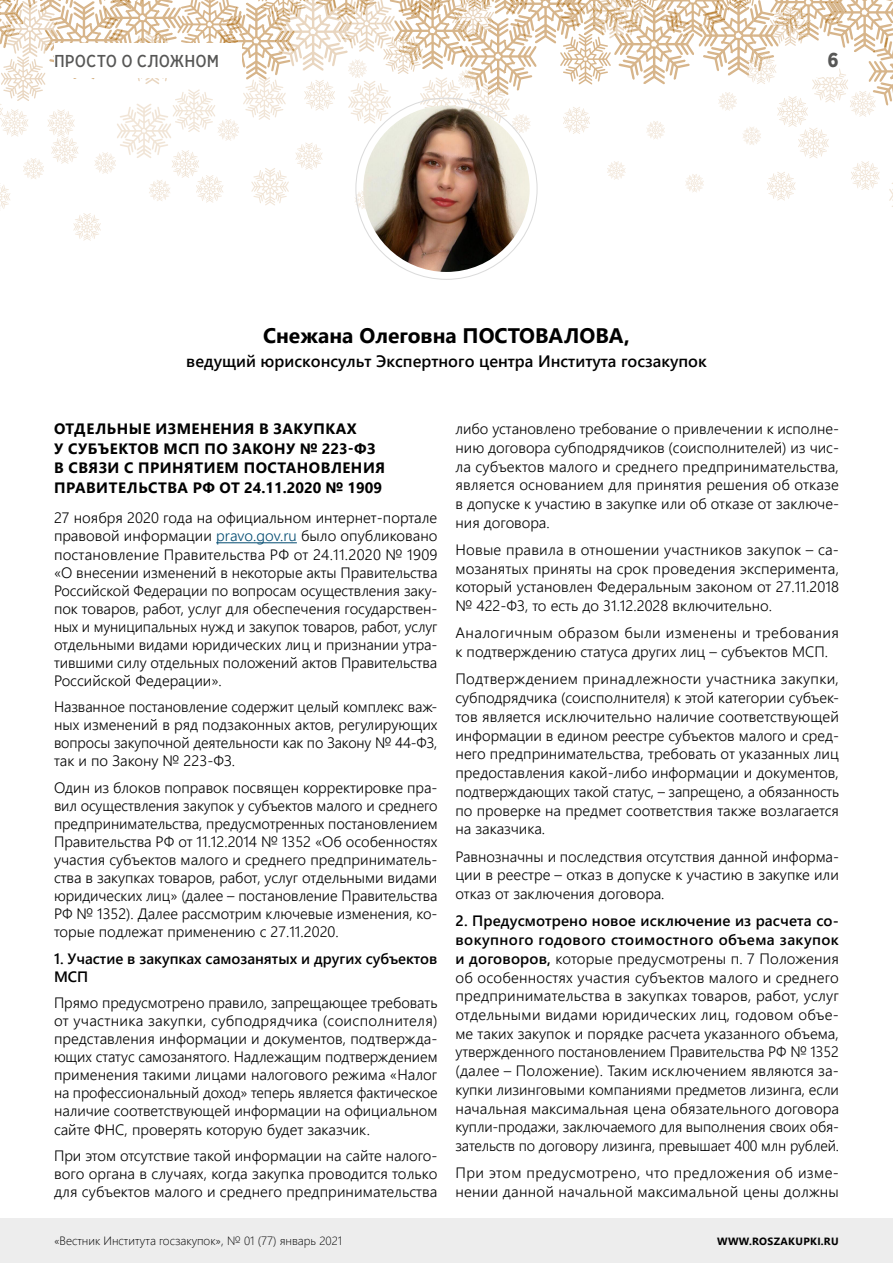
<style>
.page{position:relative;width:893px;height:1263px;background:#fff}
.page>*{position:absolute;margin:0;border:0;box-sizing:border-box;transform-origin:0 0}
.t1{font:700 21px "Segoe UI";color:#000}
.t2{font:700 21px "Leto Sans Condensed";color:#575756}
.t3{font:18px "Leto Sans Condensed";color:#575756}
.t4{font:600 16.5px "Segoe UI";color:#000}
.t5{font:300 15px/18.8px "Segoe UI";color:#000;text-align:justify}
.t6{font:700 15px/19.5px "Segoe UI";letter-spacing:.035em;color:#000}
.t7{font:300 15px/18.8px "Segoe UI";letter-spacing:.02em;color:#000}
.t8{font:600 15px/18px "Segoe UI";color:#000}
.t9{font:300 12px "Segoe UI";color:#000}
.t10{font:700 10.5px "Segoe UI";letter-spacing:.035em;color:#000}
.s1{color:#024b71}
.s2{font-weight:600}
</style>
<div class="page">
<div style="left:0;top:1218px;width:893px;height:45px;background:#ededed"></div>
<svg style="left:0;top:0;width:893px;height:241px"></svg>
<div style="left:805px;top:42px;width:34px;height:35px;background:#fff"></div>
<div style="left:54px;top:43px;width:187px;height:35px;background:#fff"></div>
<hr style="left:216px;top:542px;width:81px;height:1px;background:#024b71">
<img style="left:363px;top:106px;width:167px;height:166px;border-radius:83px">
<p class="t3" style="left:54px;top:49px;width:166px">ПРОСТО О СЛОЖНОМ</p>
<h1 class="t2" style="left:828px;top:46px;width:13px">6</h1>
<h1 class="t1" style="left:263px;top:316px;width:368px">Снежана Олеговна ПОСТОВАЛОВА,</h1>
<p class="t4" style="left:186px;top:346px;width:522px">ведущий юрисконсульт Экспертного центра Института госзакупок</p>
<p class="t6" style="left:54px;top:418px;width:332px">ОТДЕЛЬНЫЕ ИЗМЕНЕНИЯ В ЗАКУПКАХ<br>У СУБЪЕКТОВ МСП ПО ЗАКОНУ № 223-ФЗ В СВЯЗИ С ПРИНЯТИЕМ ПОСТАНОВЛЕНИЯ ПРАВИТЕЛЬСТВА РФ ОТ 24.11.2020 № 1909</p>
<p class="t5" style="left:54px;top:508px;width:385px;line-height:18px">27 ноября 2020 года на официальном интернет-портале правовой информации <span class="s1">pravo.gov.ru</span> было опубликовано постановление Правительства РФ от 24.11.2020 № 1909 «О внесении изменений в некоторые акты Правительства Российской Федерации по вопросам осуществления заку&shy;пок товаров, работ, услуг для обеспечения государствен&shy;ных и муниципальных нужд и закупок товаров, работ, услуг отдельными видами юридических лиц и признании утра&shy;тившими силу отдельных положений актов Правительства Российской Федерации».</p>
<p class="t5" style="left:54px;top:696px;width:385px;line-height:18px">Названное постановление содержит целый комплекс важ&shy;ных изменений в ряд подзаконных актов, регулирующих вопросы закупочной деятельности как по Закону № 44-ФЗ, так и по Закону № 223-ФЗ.</p>
<p class="t5" style="left:54px;top:777px;width:385px;line-height:18px">Один из блоков поправок посвящен корректировке пра&shy;вил осуществления закупок у субъектов малого и среднего предпринимательства, предусмотренных постановлением Правительства РФ от 11.12.2014 № 1352 «Об особенностях участия субъектов малого и среднего предприниматель&shy;ства в закупках товаров, работ, услуг отдельными видами юридических лиц» (далее – постановление Правительства РФ № 1352). Далее рассмотрим ключевые изменения, ко&shy;торые подлежат применению с 27.11.2020.</p>
<p class="t8" style="left:54px;top:948px;width:385px">1. Участие в закупках самозанятых и других субъектов<br>МСП</p>
<p class="t5" style="left:54px;top:992px;width:385px;line-height:18px">Прямо предусмотрено правило, запрещающее требовать от участника закупки, субподрядчика (соисполнителя) представления информации и документов, подтвержда&shy;ющих статус самозанятого. Надлежащим подтверждением применения такими лицами налогового режима «Налог на профессиональный доход» теперь является фактическое наличие соответствующей информации на официальном сайте ФНС, проверять которую будет заказчик.</p>
<p class="t5" style="left:54px;top:1145px;width:385px;line-height:18px">При этом отсутствие такой информации на сайте налого&shy;вого органа в случаях, когда закупка проводится только для субъектов малого и среднего предпринимательства</p>
<p class="t5" style="left:455px;top:418px;width:385px">либо установлено требование о привлечении к исполне&shy;нию договора субподрядчиков (соисполнителей) из чис&shy;ла субъектов малого и среднего предпринимательства, является основанием для принятия решения об отказе в допуске к участию в закупке или об отказе от заключе&shy;ния договора.</p>
<p class="t5" style="left:455px;top:539px;width:385px">Новые правила в отношении участников закупок – са&shy;мозанятых приняты на срок проведения эксперимента, который установлен Федеральным законом от 27.11.2018 № 422-ФЗ, то есть до 31.12.2028 включительно.</p>
<p class="t7" style="left:455px;top:622px;width:385px">Аналогичным образом были изменены и требования к подтверждению статуса других лиц – субъектов МСП.</p>
<p class="t5" style="left:455px;top:668px;width:385px">Подтверждением принадлежности участника закупки, субподрядчика (соисполнителя) к этой категории субъек&shy;тов является исключительно наличие соответствующей информации в едином реестре субъектов малого и сред&shy;него предпринимательства, требовать от указанных лиц предоставления какой-либо информации и документов, подтверждающих такой статус, – запрещено, а обязанность по проверке на предмет соответствия также возлагается на заказчика.</p>
<p class="t5" style="left:455px;top:845px;width:385px">Равнозначны и последствия отсутствия данной информа&shy;ции в реестре – отказ в допуске к участию в закупке или отказ от заключения договора.</p>
<p class="t5" style="left:455px;top:910px;width:385px"><span class="s2">2. Предусмотрено новое исключение из расчета со&shy;вокупного годового стоимостного объема закупок и договоров,</span> которые предусмотрены п. 7 Положения об особенностях участия субъектов малого и среднего предпринимательства в закупках товаров, работ, услуг отдельными видами юридических лиц, годовом объе&shy;ме таких закупок и порядке расчета указанного объема, утвержденного постановлением Правительства РФ № 1352 (далее – Положение). Таким исключением являются за&shy;купки лизинговыми компаниями предметов лизинга, если начальная максимальная цена обязательного договора купли-продажи, заключаемого для выполнения своих обя&shy;зательств по договору лизинга, превышает 400 млн рублей.</p>
<p class="t5" style="left:455px;top:1162px;width:385px">При этом предусмотрено, что предложения об изме&shy;нении данной начальной максимальной цены должны</p>
<p class="t9" style="left:54px;top:1229px;width:290px">«Вестник Института госзакупок», № 01 (77) январь 2021</p>
<p class="t10" style="left:717px;top:1231px;width:123px">WWW.ROSZAKUPKI.RU</p>
</div>
